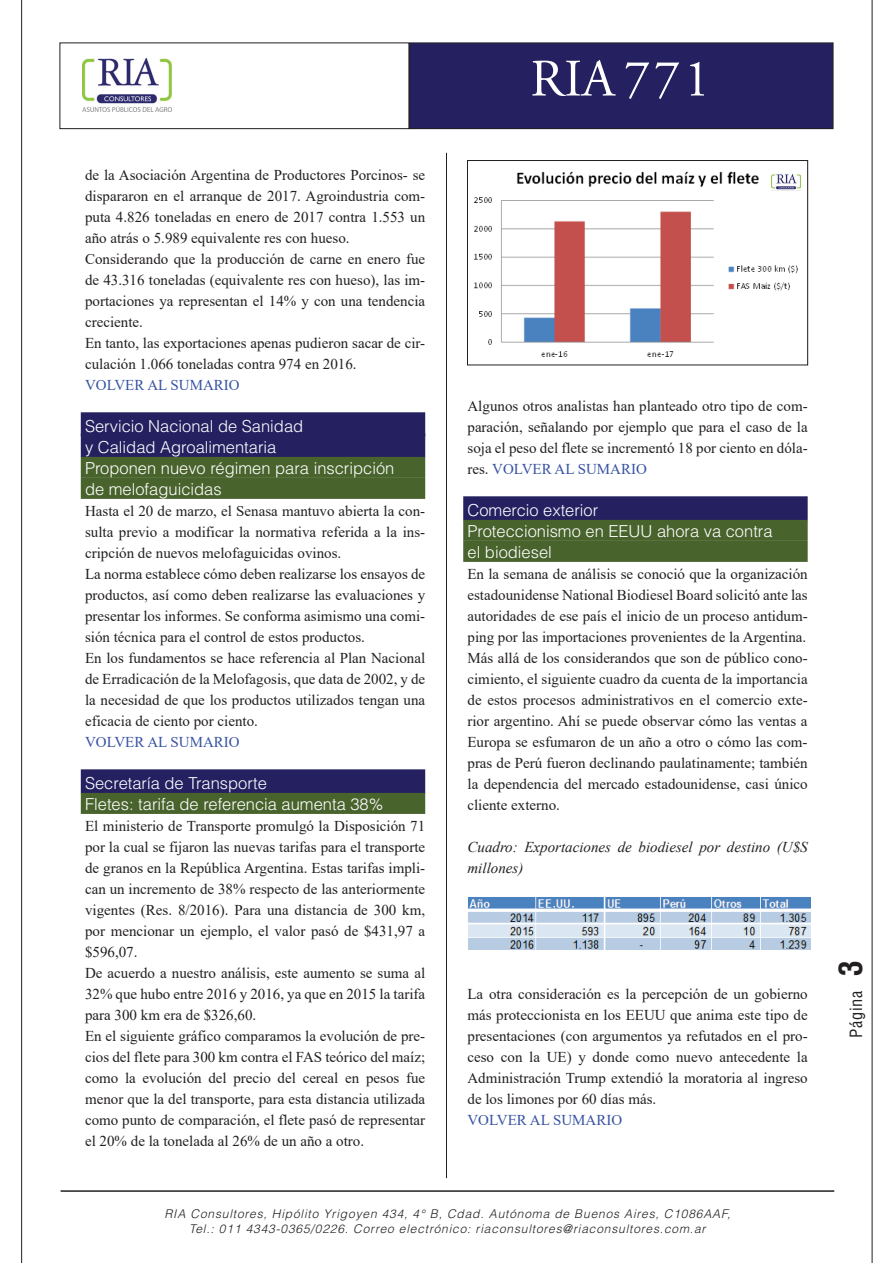
<style>
.page{position:relative;width:893px;height:1263px;background:#fff}
.page>*{position:absolute;margin:0;border:0;box-sizing:border-box;transform-origin:0 0}
.t1{font:52.5px "Adobe Garamond";letter-spacing:.07em;color:#fff}
.t2{font:700 condensed 31.5px "Helvetica LT Std";color:#231f20}
.t3{font:300 16.5px/21px "Helvetica LT Std";color:#fff}
.t4{font:condensed 16.5px "Helvetica LT Std";letter-spacing:.04em;color:#231f20}
.t5{font:15px/21px "Times New Roman";color:#231f20}
.t6{font:italic 15px/21px "Times New Roman";color:#231f20}
.t7{font:15px "Times New Roman";color:#3853a3}
.t8{font:italic 300 12px/15px "Helvetica LT Std";letter-spacing:.07em;color:#231f20;text-align:center}
.s1{color:#3853a3}
</style>
<div class="page">
<div style="left:410px;top:43px;width:423px;height:86px;background:#252161"></div>
<div style="left:409px;top:43px;width:424px;height:86px;border:1px solid #231f20"></div>
<div style="left:60px;top:43px;width:349px;height:86px;border:1px solid #231f20"></div>
<hr style="left:61px;top:1190px;width:773px;height:2px;background:#231f20">
<img style="left:83px;top:59px;width:89px;height:52px">
<hr style="left:446px;top:153px;width:1px;height:1025px;background:#231f20">
<hr style="left:21px;top:0;width:1px;height:1263px;background:#231f20">
<hr style="left:872px;top:0;width:1px;height:1263px;background:#231f20">
<div style="left:81px;top:412px;width:344px;height:24px;background:#252161"></div>
<div style="left:81px;top:433px;width:344px;height:24px;background:#252161"></div>
<div style="left:81px;top:457px;width:344px;height:21px;background:#49632d"></div>
<div style="left:81px;top:478px;width:344px;height:21px;background:#49632d"></div>
<div style="left:81px;top:769px;width:344px;height:24px;background:#252161"></div>
<div style="left:81px;top:793px;width:344px;height:21px;background:#49632d"></div>
<div style="left:463px;top:496px;width:345px;height:24px;background:#252161"></div>
<div style="left:463px;top:520px;width:345px;height:21px;background:#49632d"></div>
<div style="left:463px;top:541px;width:345px;height:21px;background:#49632d"></div>
<img style="left:474px;top:171px;width:327px;height:186px">
<div style="left:467px;top:160px;width:341px;height:205px;border:1px solid #231f20"></div>
<img style="left:772px;top:174px;width:28px;height:17px">
<img style="left:468px;top:897px;width:343px;height:53px">
<p class="t5" style="left:85px;top:164px;width:342px">de la Asociación Argentina de Productores Porcinos- se dispararon en el arranque de 2017. Agroindustria com&shy;puta 4.826 toneladas en enero de 2017 contra 1.553 un año atrás o 5.989 equivalente res con hueso.<br>Considerando que la producción de carne en enero fue de 43.316 toneladas (equivalente res con hueso), las im&shy;portaciones ya representan el 14% y con una tendencia creciente.<br>En tanto, las exportaciones apenas pudieron sacar de cir&shy;culación 1.066 toneladas contra 974 en 2016.</p>
<p class="t7" style="left:85px;top:374px;width:156px">VOLVER AL SUMARIO</p>
<p class="t3" style="left:85px;top:415px;width:311px">Servicio Nacional de Sanidad<br>y Calidad Agroalimentaria<br>Proponen nuevo régimen para inscripción de melofaguicidas</p>
<p class="t5" style="left:85px;top:500px;width:342px">Hasta el 20 de marzo, el Senasa mantuvo abierta la con&shy;sulta previo a modificar la normativa referida a la ins&shy;cripción de nuevos melofaguicidas ovinos.<br>La norma establece cómo deben realizarse los ensayos de productos, así como deben realizarse las evaluaciones y presentar los informes. Se conforma asimismo una comi&shy;sión técnica para el control de estos productos.<br>En los fundamentos se hace referencia al Plan Nacional de Erradicación de la Melofagosis, que data de 2002, y de la necesidad de que los productos utilizados tengan una eficacia de ciento por ciento.</p>
<p class="t7" style="left:85px;top:731px;width:156px">VOLVER AL SUMARIO</p>
<p class="t3" style="left:85px;top:772px;width:300px">Secretaría de Transporte<br>Fletes: tarifa de referencia aumenta 38%</p>
<p class="t5" style="left:85px;top:815px;width:342px">El ministerio de Transporte promulgó la Disposición 71 por la cual se fijaron las nuevas tarifas para el transporte de granos en la República Argentina. Estas tarifas impli&shy;can un incremento de 38% respecto de las anteriormente vigentes (Res. 8/2016). Para una distancia de 300 km, por mencionar un ejemplo, el valor pasó de $431,97 a $596,07.<br>De acuerdo a nuestro análisis, este aumento se suma al 32% que hubo entre 2016 y 2016, ya que en 2015 la tarifa para 300 km era de $326,60.<br>En el siguiente gráfico comparamos la evolución de pre&shy;cios del flete para 300 km contra el FAS teórico del maíz; como la evolución del precio del cereal en pesos fue menor que la del transporte, para esta distancia utilizada como punto de comparación, el flete pasó de representar el 20% de la tonelada al 26% de un año a otro.</p>
<h1 class="t1" style="left:530px;top:51px;width:181px">RIA771</h1>
<p class="t5" style="left:467px;top:395px;width:342px;text-align:justify">Algunos otros analistas han planteado otro tipo de com&shy;paración, señalando por ejemplo que para el caso de la soja el peso del flete se incrementó 18 por ciento en dóla&shy;res. <span class="s1">VOLVER AL SUMARIO</span></p>
<p class="t3" style="left:467px;top:499px;width:307px">Comercio exterior<br>Proteccionismo en EEUU ahora va contra el biodiesel</p>
<p class="t5" style="left:467px;top:563px;width:342px;text-align:justify">En la semana de análisis se conoció que la organización estadounidense National Biodiesel Board solicitó ante las autoridades de ese país el inicio de un proceso antidum&shy;ping por las importaciones provenientes de la Argentina.<br>Más allá de los considerandos que son de público cono&shy;cimiento, el siguiente cuadro da cuenta de la importancia de estos procesos administrativos en el comercio exte&shy;rior argentino. Ahí se puede observar cómo las ventas a Europa se esfumaron de un año a otro o cómo las com&shy;pras de Perú fueron declinando paulatinamente; también la dependencia del mercado estadounidense, casi único cliente externo.</p>
<p class="t6" style="left:467px;top:836px;width:342px">Cuadro: Exportaciones de biodiesel por destino (U$S millones)</p>
<p class="t5" style="left:467px;top:983px;width:342px;text-align:justify">La otra consideración es la percepción de un gobierno más proteccionista en los EEUU que anima este tipo de presentaciones (con argumentos ya refutados en el pro&shy;ceso con la UE) y donde como nuevo antecedente la Administración Trump extendió la moratoria al ingreso de los limones por 60 días más.</p>
<p class="t7" style="left:467px;top:1109px;width:156px">VOLVER AL SUMARIO</p>
<p class="t8" style="left:164px;top:1206px;width:567px">RIA Consultores, Hipólito Yrigoyen 434, 4° B, Cdad. Autónoma de Buenos Aires, C1086AAF,<br>Tel.: 011 4343-0365/0226. Correo electrónico: riaconsultores@riaconsultores.com.ar</p>
<h2 class="t2" style="left:831px;top:976px;width:17px;rotate:-90deg">3</h2>
<p class="t4" style="left:846px;top:1038px;width:49px;rotate:-90deg">Página</p>
</div>
